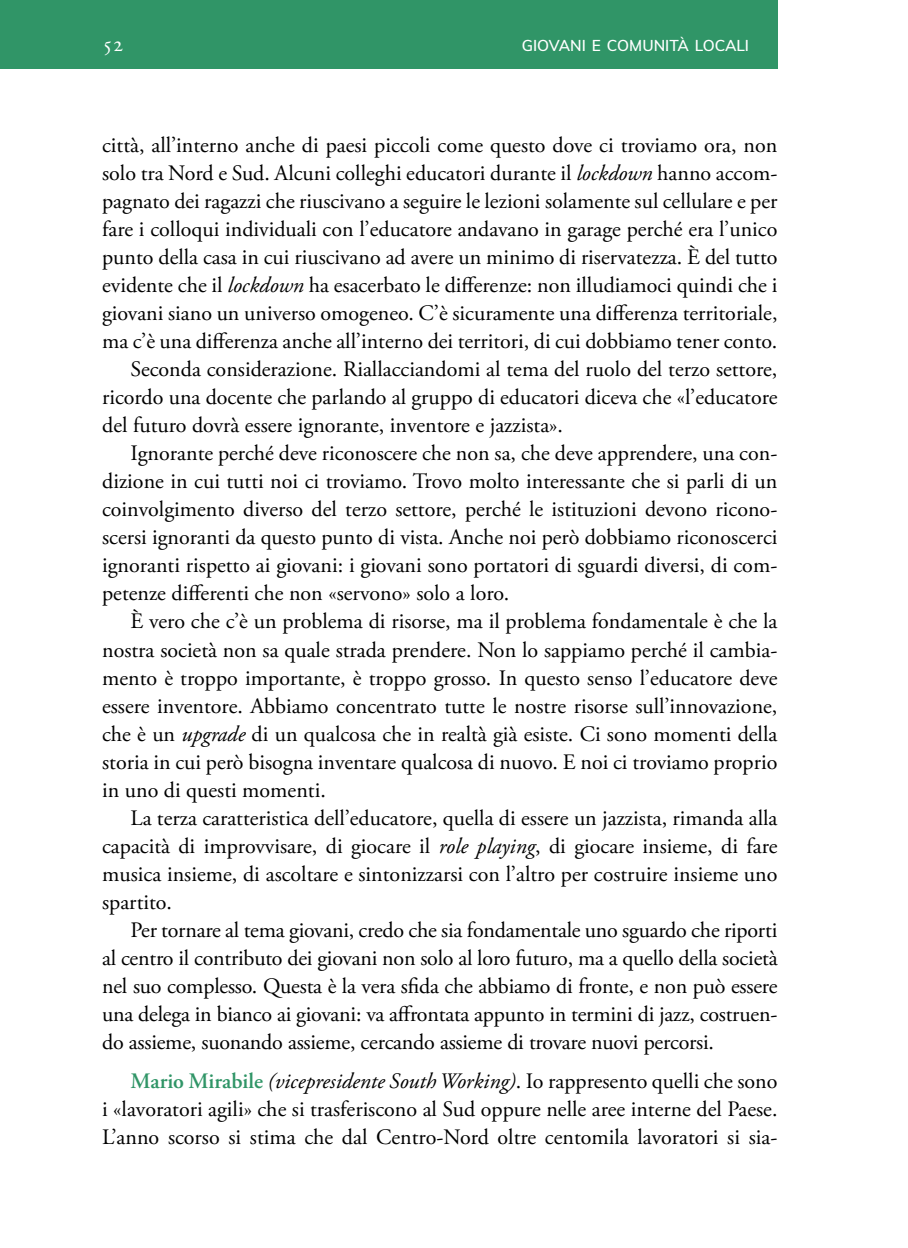
<style>
.page{position:relative;width:908px;height:1248px;background:#fff}
.page>*{position:absolute;margin:0;border:0;box-sizing:border-box;transform-origin:0 0}
.t1{font:22px/28px "Adobe Garamond Pro";color:#000;text-align:justify}
.t2{font:22px "Adobe Garamond Pro";color:#fff}
.t3{font:600 15.4px "Muli";color:#fff}
.s1{font-style:italic}
.s2{font-weight:600;color:#309567}
</style>
<div class="page">
<div style="left:0;top:0;width:777px;height:68px;background:#309567"></div>
<p class="t2" style="left:102px;top:30px;width:23px">52</p>
<p class="t3" style="left:521px;top:34px;width:229px">GIOVANI E COMUNITÀ LOCALI</p>
<p class="t1" style="left:102px;top:132px;width:676px">città, all’interno anche di paesi piccoli come questo dove ci troviamo ora, non</p>
<p class="t1" style="left:102px;top:160px;width:676px">solo tra Nord e Sud. Alcuni colleghi educatori durante il <span class="s1">lockdown</span> hanno accom-</p>
<p class="t1" style="left:102px;top:188px;width:676px">pagnato dei ragazzi che riuscivano a seguire le lezioni solamente sul cellulare e per</p>
<p class="t1" style="left:102px;top:216px;width:676px">fare i colloqui individuali con l’educatore andavano in garage perché era l’unico</p>
<p class="t1" style="left:102px;top:244px;width:676px">punto della casa in cui riuscivano ad avere un minimo di riservatezza. È del tutto</p>
<p class="t1" style="left:102px;top:272px;width:676px">evidente che il <span class="s1">lockdown</span> ha esacerbato le differenze: non illudiamoci quindi che i</p>
<p class="t1" style="left:102px;top:300px;width:676px">giovani siano un universo omogeneo. C’è sicuramente una differenza territoriale,</p>
<p class="t1" style="left:102px;top:328px;width:676px">ma c’è una differenza anche all’interno dei territori, di cui dobbiamo tener conto.</p>
<p class="t1" style="left:130px;top:356px;width:648px">Seconda considerazione. Riallacciandomi al tema del ruolo del terzo settore,</p>
<p class="t1" style="left:102px;top:384px;width:676px">ricordo una docente che parlando al gruppo di educatori diceva che «l’educatore</p>
<p class="t1" style="left:102px;top:412px;width:462px">del futuro dovrà essere ignorante, inventore e jazzista».</p>
<p class="t1" style="left:130px;top:440px;width:648px">Ignorante perché deve riconoscere che non sa, che deve apprendere, una con-</p>
<p class="t1" style="left:102px;top:468px;width:676px">dizione in cui tutti noi ci troviamo. Trovo molto interessante che si parli di un</p>
<p class="t1" style="left:102px;top:496px;width:676px">coinvolgimento diverso del terzo settore, perché le istituzioni devono ricono-</p>
<p class="t1" style="left:102px;top:524px;width:676px">scersi ignoranti da questo punto di vista. Anche noi però dobbiamo riconoscerci</p>
<p class="t1" style="left:102px;top:552px;width:676px">ignoranti rispetto ai giovani: i giovani sono portatori di sguardi diversi, di com-</p>
<p class="t1" style="left:102px;top:580px;width:408px">petenze differenti che non «servono» solo a loro.</p>
<p class="t1" style="left:130px;top:608px;width:648px">È vero che c’è un problema di risorse, ma il problema fondamentale è che la</p>
<p class="t1" style="left:102px;top:636px;width:676px">nostra società non sa quale strada prendere. Non lo sappiamo perché il cambia-</p>
<p class="t1" style="left:102px;top:664px;width:676px">mento è troppo importante, è troppo grosso. In questo senso l’educatore deve</p>
<p class="t1" style="left:102px;top:692px;width:676px">essere inventore. Abbiamo concentrato tutte le nostre risorse sull’innovazione,</p>
<p class="t1" style="left:102px;top:720px;width:676px">che è un <span class="s1">upgrade</span> di un qualcosa che in realtà già esiste. Ci sono momenti della</p>
<p class="t1" style="left:102px;top:748px;width:676px">storia in cui però bisogna inventare qualcosa di nuovo. E noi ci troviamo proprio</p>
<p class="t1" style="left:102px;top:776px;width:225px">in uno di questi momenti.</p>
<p class="t1" style="left:130px;top:804px;width:648px">La terza caratteristica dell’educatore, quella di essere un jazzista, rimanda alla</p>
<p class="t1" style="left:102px;top:832px;width:676px">capacità di improvvisare, di giocare il <span class="s1">role playing</span>, di giocare insieme, di fare</p>
<p class="t1" style="left:102px;top:860px;width:676px">musica insieme, di ascoltare e sintonizzarsi con l’altro per costruire insieme uno</p>
<p class="t1" style="left:102px;top:888px;width:71px">spartito.</p>
<p class="t1" style="left:130px;top:916px;width:648px">Per tornare al tema giovani, credo che sia fondamentale uno sguardo che riporti</p>
<p class="t1" style="left:102px;top:944px;width:676px">al centro il contributo dei giovani non solo al loro futuro, ma a quello della società</p>
<p class="t1" style="left:102px;top:972px;width:676px">nel suo complesso. Questa è la vera sfida che abbiamo di fronte, e non può essere</p>
<p class="t1" style="left:102px;top:1000px;width:676px">una delega in bianco ai giovani: va affrontata appunto in termini di jazz, costruen-</p>
<p class="t1" style="left:102px;top:1028px;width:613px">do assieme, suonando assieme, cercando assieme di trovare nuovi percorsi.</p>
<p class="t1" style="left:102px;top:1067px;width:676px;text-indent:28px"><span class="s2">Mario Mirabile</span> <span class="s1">(vicepresidente South Working)</span>. Io rappresento quelli che sono i «lavoratori agili» che si trasferiscono al Sud oppure nelle aree interne del Paese.<br>L’anno scorso si stima che dal Centro-Nord oltre centomila lavoratori si sia-</p>
</div>
